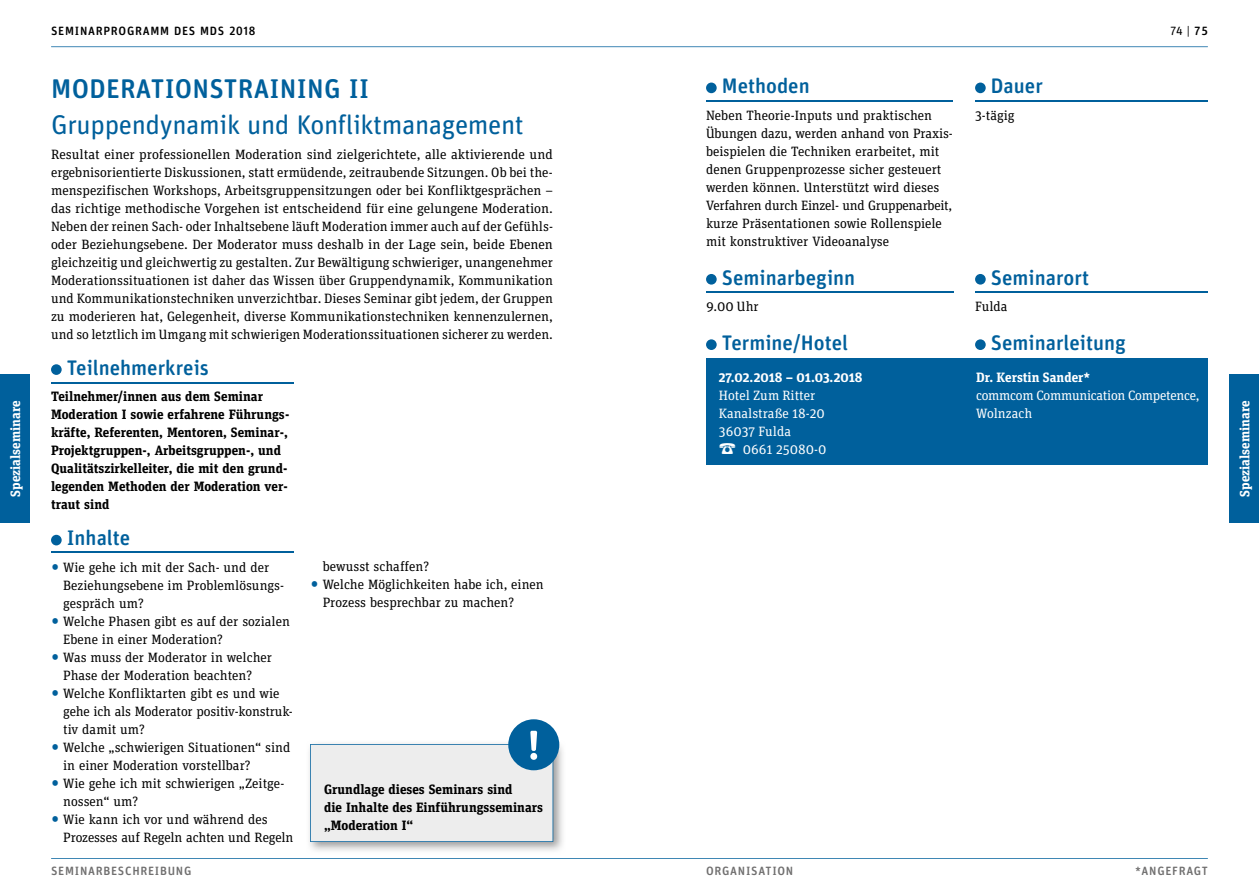
<style>
.page{position:relative;width:1259px;height:893px;background:#fff}
.page>*{position:absolute;margin:0;border:0;box-sizing:border-box;transform-origin:0 0}
.t1{font:27px "Unit Rounded OT";letter-spacing:-.015em;color:#00609c}
.t2{font:500 27px "Unit Rounded OT";letter-spacing:.01em;color:#00609c}
.t3{font:500 21px "Unit Rounded OT";color:#00609c}
.t4{font:13.5px/18px "Unit Slab OT";color:#000}
.t5{font:700 13.5px/18px "Unit Slab OT";color:#000}
.t6{font:700 13.5px "Unit Slab OT";color:#fff}
.t7{font:13.5px/18px "Unit Slab OT";color:#fff}
.t8{font:13.5px "Unit Slab OT";letter-spacing:-.02em;color:#fff}
.t9{font:500 12px "Unit Rounded OT";letter-spacing:.06em;color:#706f6f}
.t10{font:500 12px "Unit Rounded OT";letter-spacing:.06em;color:#000}
.t11{font:12px "Unit Rounded OT";color:#000}
.s1{font-weight:500}
.s2{font-size:24px;color:#00609c}
</style>
<div class="page">
<div style="left:51px;top:364px;width:11px;height:11px;background:#00609c;border-radius:50%"></div>
<div style="left:51px;top:535px;width:11px;height:10px;background:#00609c;border-radius:50%"></div>
<hr style="left:51px;top:46px;width:1157px;height:1px;background:#00609c">
<hr style="left:51px;top:858px;width:1157px;height:1px;background:#00609c">
<div style="left:706px;top:358px;width:502px;height:107px;background:#00609c"></div>
<div style="left:706px;top:83px;width:10px;height:10px;background:#00609c;border-radius:50%"></div>
<div style="left:706px;top:274px;width:10px;height:11px;background:#00609c;border-radius:50%"></div>
<div style="left:706px;top:339px;width:10px;height:11px;background:#00609c;border-radius:50%"></div>
<div style="left:975px;top:83px;width:10px;height:10px;background:#00609c;border-radius:50%"></div>
<div style="left:975px;top:274px;width:10px;height:11px;background:#00609c;border-radius:50%"></div>
<div style="left:975px;top:339px;width:10px;height:11px;background:#00609c;border-radius:50%"></div>
<hr style="left:706px;top:100px;width:246px;height:1px;background:#00609c">
<hr style="left:51px;top:382px;width:242px;height:1px;background:#00609c">
<hr style="left:51px;top:551px;width:242px;height:2px;background:#00609c">
<hr style="left:706px;top:291px;width:247px;height:1px;background:#00609c">
<hr style="left:975px;top:100px;width:233px;height:1px;background:#00609c">
<hr style="left:975px;top:291px;width:233px;height:1px;background:#00609c">
<div style="left:0;top:374px;width:30px;height:149px;background:#00609c"></div>
<div style="left:1229px;top:374px;width:30px;height:149px;background:#00609c"></div>
<img style="left:309px;top:741px;width:254px;height:110px">
<svg style="left:310px;top:719px;width:249px;height:123px"></svg>
<p class="t10" style="left:51px;top:23px;width:206px">SEMINARPROGRAMM DES MDS 2018</p>
<p class="t11" style="left:1170px;top:23px;width:39px">74 | <span class="s1">75</span></p>
<h2 class="t3" style="left:722px;top:73px;width:89px">Methoden</h2>
<p class="t4" style="left:706px;top:106px;width:248px">Neben Theorie-Inputs und praktischen Übungen dazu, werden anhand von Praxis - beispielen die Techniken erarbeitet, mit denen Gruppenprozesse sicher gesteuert werden können. Unterstützt wird dieses Verfahren durch Einzel- und Gruppenarbeit, kurze Präsentationen sowie Rollenspiele mit konstruktiver Videoanalyse</p>
<h2 class="t3" style="left:722px;top:264px;width:135px">Seminarbeginn</h2>
<p class="t4" style="left:706px;top:297px;width:54px">9.00 Uhr</p>
<h2 class="t3" style="left:722px;top:329px;width:128px">Termine/Hotel</h2>
<h2 class="t3" style="left:991px;top:73px;width:54px">Dauer</h2>
<p class="t4" style="left:975px;top:106px;width:41px">3-tägig</p>
<h1 class="t2" style="left:51px;top:72px;width:320px">MODERATIONSTRAINING II</h1>
<h1 class="t1" style="left:51px;top:108px;width:474px">Gruppendynamik und Konfliktmanagement</h1>
<p class="t4" style="left:51px;top:146px;width:503px;text-align:justify">Resultat einer professionellen Moderation sind zielgerichtete, alle aktivierende und ergebnisorientierte Diskussionen, statt ermüdende, zeitraubende Sitzungen. Ob bei the&shy;menspezifischen Workshops, Arbeitsgruppensitzungen oder bei Konfliktgesprächen – das richtige methodische Vorgehen ist entscheidend für eine gelungene Moderation.<br>Neben der reinen Sach- oder Inhaltsebene läuft Moderation immer auch auf der Gefühls&shy;oder Beziehungsebene. Der Moderator muss deshalb in der Lage sein, beide Ebenen gleichzeitig und gleichwertig zu gestalten. Zur Bewältigung schwieriger, unangenehmer Moderationssituationen ist daher das Wissen über Gruppen dynamik, Kommunikation und Kommunikationstechniken unverzichtbar. Dieses Seminar gibt jedem, der Gruppen zu moderieren hat, Gelegenheit, diverse Kommunikationstechniken kennenzulernen, und so letztlich im Umgang mit schwierigen Moderationssituationen sicherer zu werden.</p>
<h2 class="t3" style="left:67px;top:354px;width:144px">Teilnehmerkreis</h2>
<p class="t5" style="left:51px;top:388px;width:240px">Teilnehmer/innen aus dem Seminar Moderation I sowie erfahrene Führungs&shy;kräfte, Referenten, Mentoren, Seminar-, Projektgruppen-, Arbeitsgruppen-, und Qualitätszirkelleiter, die mit den grund - legenden Methoden der Moderation ver&shy;traut sind</p>
<h2 class="t3" style="left:67px;top:525px;width:65px">Inhalte</h2>
<p class="t4" style="left:63px;top:558px;width:222px;text-indent:-12px"><span class="s2">•</span> Wie gehe ich mit der Sach- und der<br>Beziehungsebene im Problemlösungs&shy;gespräch um?</p>
<p class="t4" style="left:63px;top:612px;width:228px;text-indent:-12px"><span class="s2">•</span> Welche Phasen gibt es auf der sozialen<br>Ebene in einer Moderation?</p>
<p class="t4" style="left:51px;top:648px;width:222px;text-align:center"><span class="s2">•</span> Was muss der Moderator in welcher<br>Phase der Moderation beachten?</p>
<p class="t4" style="left:63px;top:684px;width:231px;text-indent:-12px"><span class="s2">•</span> Welche Konfliktarten gibt es und wie gehe ich als Moderator positiv-konstruk&shy;tiv damit um?</p>
<p class="t4" style="left:63px;top:738px;width:229px;text-indent:-12px"><span class="s2">•</span> Welche „schwierigen Situationen“ sind in einer Moderation vorstellbar?</p>
<p class="t4" style="left:63px;top:774px;width:223px;text-indent:-12px"><span class="s2">•</span> Wie gehe ich mit schwierigen „Zeitge&shy;nossen“ um?</p>
<p class="t4" style="left:63px;top:810px;width:232px;text-indent:-12px"><span class="s2">•</span> Wie kann ich vor und während des<br>Prozesses auf Regeln achten und Regeln</p>
<h2 class="t3" style="left:991px;top:264px;width:100px">Seminarort</h2>
<p class="t4" style="left:975px;top:297px;width:34px">Fulda</p>
<h2 class="t3" style="left:991px;top:329px;width:137px">Seminarleitung</h2>
<p class="t6" style="left:719px;top:369px;width:145px">27.02.2018 – 01.03.2018</p>
<p class="t6" style="left:976px;top:369px;width:116px">Dr. Kerstin Sander*</p>
<p class="t7" style="left:719px;top:386px;width:98px">Hotel Zum Ritter</p>
<p class="t8" style="left:976px;top:387px;width:225px">commcom Communication Competence,</p>
<p class="t7" style="left:719px;top:404px;width:108px">Kanalstraße 18-20</p>
<p class="t7" style="left:976px;top:404px;width:58px">Wolnzach</p>
<p class="t7" style="left:719px;top:422px;width:109px">36037 Fulda<br>☎ 0661 25080-0</p>
<p class="t6" style="left:7px;top:497px;width:98px;rotate:-90deg">Spezialseminare</p>
<p class="t6" style="left:1236px;top:497px;width:98px;rotate:-90deg">Spezialseminare</p>
<p class="t4" style="left:323px;top:558px;width:108px">bewusst schaffen?</p>
<p class="t4" style="left:323px;top:576px;width:223px;text-indent:-12px"><span class="s2">•</span> Welche Möglichkeiten habe ich, einen<br>P rozess besprechbar zu machen?</p>
<p class="t5" style="left:324px;top:780px;width:220px">Grundlage dieses Seminars sind<br>die Inhalte des Einführungsseminars „Moderation I“</p>
<p class="t9" style="left:51px;top:863px;width:142px">SEMINARBESCHREIBUNG</p>
<p class="t9" style="left:706px;top:863px;width:89px">ORGANISATION</p>
<p class="t9" style="left:1135px;top:863px;width:74px">*ANGEFRAGT</p>
</div>
